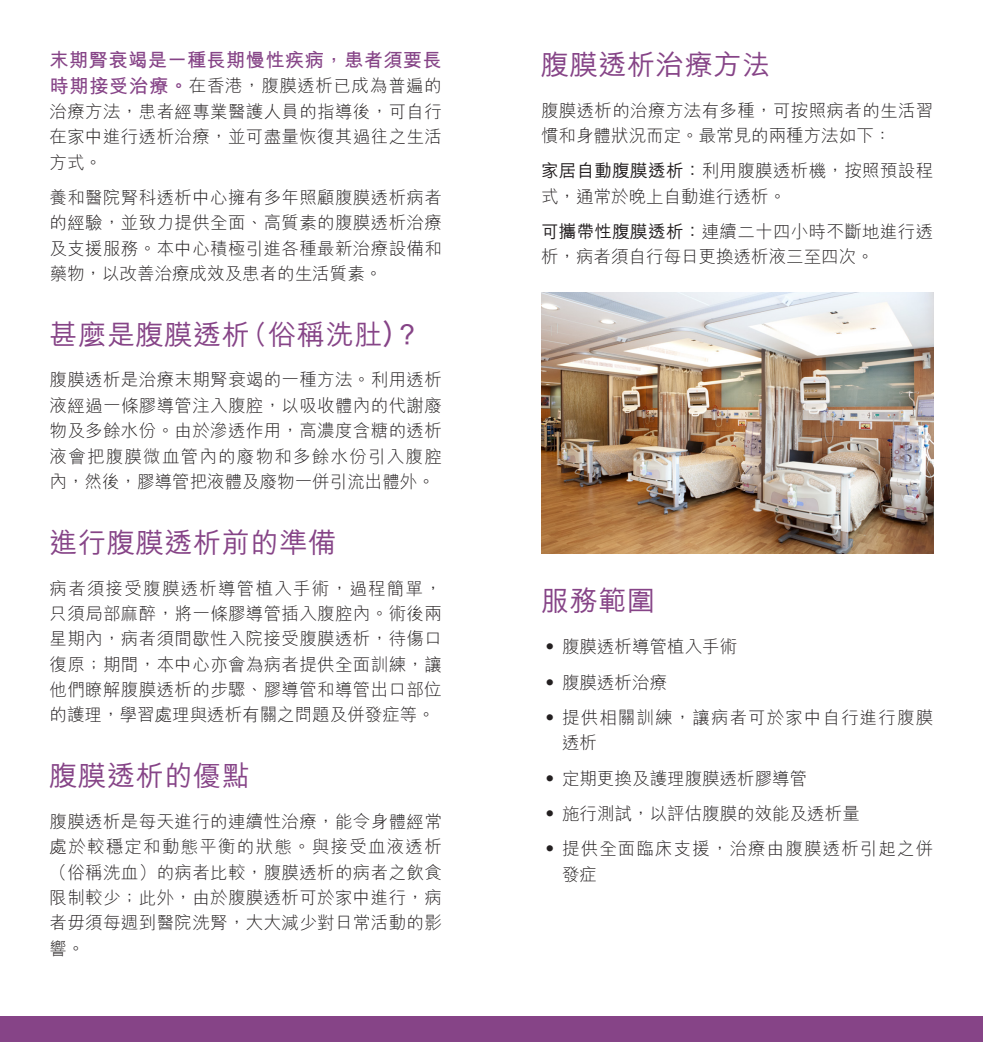
<style>
.page{position:relative;width:983px;height:1042px;background:#fff}
.page>*{position:absolute;margin:0;border:0;box-sizing:border-box;transform-origin:0 0}
.chi__-_body_-_subtit{font:500 28px "M Hei HK";letter-spacing:.025em;color:#864487}
.chi_-_body_-_text{font:700 19.25px "M Hei HK";letter-spacing:.02em;color:#864487}
.chi_-_body_-_text-2{font:300 17.5px/25.4px "M Hei HK";letter-spacing:.02em;color:#231f20;text-align:justify}
.chi_-_body_-_text__b{font:300 17.5px "M Hei HK";color:#231f20}
.chi_-_body_-_text__b-2{font:300 17.5px/25.4px "M Hei HK";letter-spacing:.065em;color:#231f20}
.chi_-_body_-_text-3{font:300 17.5px/25.4px "M Hei HK";color:#231f20}
.s1{font-weight:700;font-size:19.25px;color:#864487}
.s2{font-weight:500}
</style>
<div class="page">
<div style="left:0;top:1016px;width:982px;height:26px;background:#864487"></div>
<img style="left:541px;top:293px;width:392px;height:261px">
<p class="chi_-_body_-_text" style="left:50px;top:46px;width:393px">末期腎衰竭是一種長期慢性疾病，患者須要長</p>
<p class="chi_-_body_-_text-2" style="left:50px;top:73px;width:393px"><span class="s1">時期接受治療。</span>在香港，腹膜透析已成為普遍的治療方法，患者經專業醫護人員的指導後，可自行在家中進行透析治療，並可盡量恢復其過往之生活方式。</p>
<p class="chi_-_body_-_text-2" style="left:50px;top:184px;width:393px">養和醫院腎科透析中心擁有多年照顧腹膜透析病者的經驗，並致力提供全面、高質素的腹膜透析治療及支援服務。本中心積極引進各種最新治療設備和藥物，以改善治療成效及患者的生活質素。</p>
<p class="chi__-_body_-_subtit" style="left:50px;top:314px;width:373px">甚麼是腹膜透析（俗稱洗肚)？</p>
<p class="chi_-_body_-_text-2" style="left:50px;top:367px;width:393px">腹膜透析是治療末期腎衰竭的一種方法。利用透析液經過一條膠導管注入腹腔，以吸收體內的代謝廢物及多餘水份。由於滲透作用，高濃度含糖的透析液會把腹膜微血管內的廢物和多餘水份引入腹腔內，然後，膠導管把液體及廢物一併引流出體外。</p>
<p class="chi__-_body_-_subtit" style="left:50px;top:522px;width:288px">進行腹膜透析前的準備</p>
<p class="chi_-_body_-_text-2" style="left:50px;top:575px;width:393px">病者須接受腹膜透析導管植入手術，過程簡單，只須局部麻醉，將一條膠導管插入腹腔內。術後兩星期內，病者須間歇性入院接受腹膜透析，待傷口復原；期間，本中心亦會為病者提供全面訓練，讓他們瞭解腹膜透析的步驟、膠導管和導管出口部位的護理，學習處理與透析有關之問題及併發症等。</p>
<p class="chi__-_body_-_subtit" style="left:50px;top:755px;width:202px">腹膜透析的優點</p>
<p class="chi_-_body_-_text-2" style="left:50px;top:808px;width:393px">腹膜透析是每天進行的連續性治療，能令身體經常處於較穩定和動態平衡的狀態。與接受血液透析（俗稱洗血）的病者比較，腹膜透析的病者之飲食限制較少；此外，由於腹膜透析可於家中進行，病者毋須每週到醫院洗腎，大大減少對日常活動的影響。</p>
<p class="chi__-_body_-_subtit" style="left:541px;top:44px;width:230px">腹膜透析治療方法</p>
<p class="chi_-_body_-_text-2" style="left:541px;top:97px;width:393px">腹膜透析的治療方法有多種，可按照病者的生活習慣和身體狀況而定。最常見的兩種方法如下：</p>
<p class="chi_-_body_-_text-2" style="left:541px;top:158px;width:393px"><span class="s2">家居自動腹膜透析：</span>利用腹膜透析機，按照預設程式，通常於晚上自動進行透析。</p>
<p class="chi_-_body_-_text-3" style="left:541px;top:219px;width:393px"><span class="s2">可攜帶性腹膜透析：</span>連續二十四小時不斷地進行透析，病者須自行每日更換透析液三至四次。</p>
<p class="chi__-_body_-_subtit" style="left:541px;top:581px;width:116px">服務範圍</p>
<p class="chi_-_body_-_text__b" style="left:541px;top:638px;width:197px">• 腹膜透析導管植入手術</p>
<p class="chi_-_body_-_text__b" style="left:541px;top:673px;width:127px">• 腹膜透析治療</p>
<p class="chi_-_body_-_text__b-2" style="left:562px;top:705px;width:372px;text-indent:-21px">• 提供相關訓練，讓病者可於家中自行進行腹膜透析</p>
<p class="chi_-_body_-_text__b" style="left:541px;top:769px;width:267px">• 定期更換及護理腹膜透析膠導管</p>
<p class="chi_-_body_-_text__b" style="left:541px;top:804px;width:320px">• 施行測試，以評估腹膜的效能及透析量</p>
<p class="chi_-_body_-_text__b-2" style="left:562px;top:836px;width:372px;text-indent:-21px">• 提供全面臨床支援，治療由腹膜透析引起之併發症</p>
</div>
